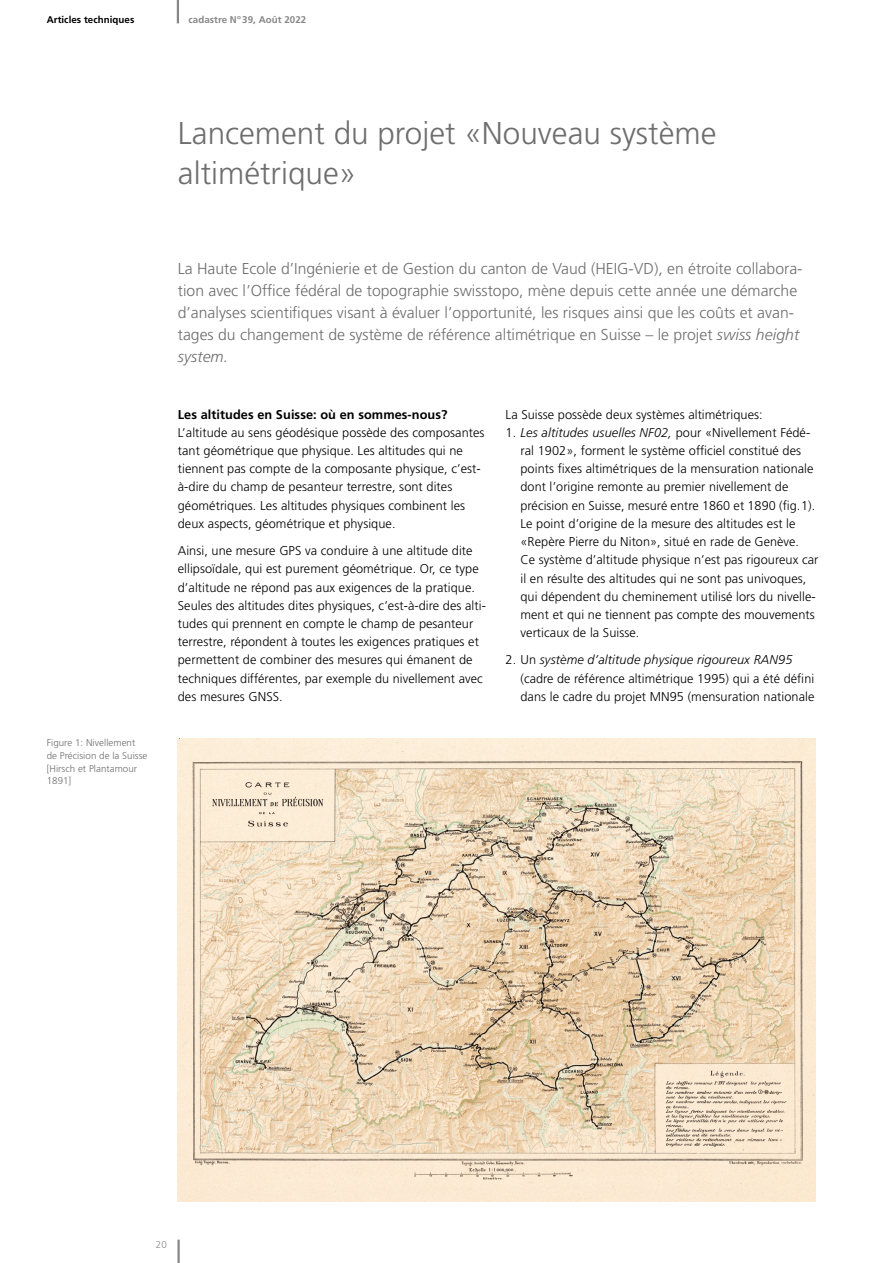
<style>
.page{position:relative;width:893px;height:1263px;background:#fff}
.page>*{position:absolute;margin:0;border:0;box-sizing:border-box;transform-origin:0 0}
.Titel_F{font:300 31.5px/39.9px "Frutiger LT Pro";color:#6e6e6e}
.Lead_F{font:300 15.75px/22.2px "Frutiger LT Pro";color:#6e6e6e}
.Lauftext_F{font:300 12.75px/18.3px "Frutiger LT Pro";letter-spacing:.005em;color:#000}
.Titel_Lauftext_F{font:700 12.75px "Frutiger LT Pro";letter-spacing:.005em;color:#000}
.t1{font:300 9.75px/12.8px "Frutiger LT Pro";letter-spacing:.005em;color:#6e6e6e}
.t2{font:700 9.75px "Frutiger LT Pro";letter-spacing:.005em;color:#868786}
.t3{font:700 9.75px "Frutiger LT Pro";letter-spacing:.005em;color:#000}
.t4{font:300 9.75px "Frutiger LT Pro";color:#868786}
.s1{font-style:italic}
</style>
<div class="page">
<hr style="left:177px;top:0;width:2px;height:23px;background:#868786">
<hr style="left:177px;top:1239px;width:3px;height:24px;background:#868786">
<img style="left:178px;top:738px;width:638px;height:463px">
<p class="t3" style="left:47px;top:14px;width:89px">Articles techniques</p>
<p class="t2" style="left:189px;top:14px;width:119px">cadastre Nº39, Août 2022</p>
<p class="t1" style="left:47px;top:736px;width:102px">Figure 1: Nivellement de Précision de la Suisse [Hirsch et Plantamour<br>1891]</p>
<h1 class="Titel_F" style="left:178px;top:114px;width:540px">Lancement du projet «Nouveau système altimétrique»</h1>
<h2 class="Lead_F" style="left:178px;top:257px;width:626px">La Haute Ecole d’Ingénierie et de Gestion du canton de Vaud (HEIG-VD), en étroite collabora&shy;tion avec l’Office fédéral de topographie swisstopo, mène depuis cette année une démarche d’analyses scientifiques visant à évaluer l’opportunité, les risques ainsi que les coûts et avan&shy;tages du changement de système de référence altimétrique en Suisse – le projet <span class="s1">swiss height system.</span></h2>
<h2 class="Titel_Lauftext_F" style="left:178px;top:407px;width:271px">Les altitudes en Suisse: où en sommes-nous?</h2>
<p class="Lauftext_F" style="left:178px;top:423px;width:308px">L’altitude au sens géodésique possède des composantes tant géométrique que physique. Les altitudes qui ne tiennent pas compte de la composante physique, c’est&shy;à-dire du champ de pesanteur terrestre, sont dites géométriques. Les altitudes physiques combinent les deux aspects, géométrique et physique.</p>
<p class="Lauftext_F" style="left:178px;top:542px;width:310px">Ainsi, une mesure GPS va conduire à une altitude dite ellipsoïdale, qui est purement géométrique. Or, ce type d’altitude ne répond pas aux exigences de la pratique.<br>Seules des altitudes dites physiques, c’est-à-dire des alti&shy;tudes qui prennent en compte le champ de pesanteur terrestre, répondent à toutes les exigences pratiques et permettent de combiner des mesures qui émanent de techniques différentes, par exemple du nivellement avec des mesures GNSS.</p>
<p class="Lauftext_F" style="left:506px;top:405px;width:259px">La Suisse possède deux systèmes altimétriques:</p>
<p class="Lauftext_F" style="left:520px;top:423px;width:299px;text-indent:-15px">1. <span class="s1">Les altitudes usuelles NF02,</span> pour «Nivellement Fédé&shy;ral 1902», forment le système officiel constitué des points fixes altimétriques de la mensuration nationale dont l’origine remonte au premier nivellement de précision en Suisse, mesuré entre 1860 et 1890 (fig.1).<br>Le point d’origine de la mesure des altitudes est le «Repère Pierre du Niton», situé en rade de Genève.<br>Ce système d’altitude physique n’est pas rigoureux car il en résulte des altitudes qui ne sont pas univoques, qui dépendent du cheminement utilisé lors du nivelle&shy;ment et qui ne tiennent pas compte des mouvements verticaux de la Suisse.</p>
<p class="Lauftext_F" style="left:520px;top:651px;width:295px;text-indent:-15px">2. Un <span class="s1">système d’altitude physique rigoureux RAN95 </span>(cadre de référence altimétrique 1995) qui a été défini dans le cadre du projet MN95 (mensuration nationale</p>
<p class="t4" style="left:156px;top:1239px;width:12px">20</p>
</div>
